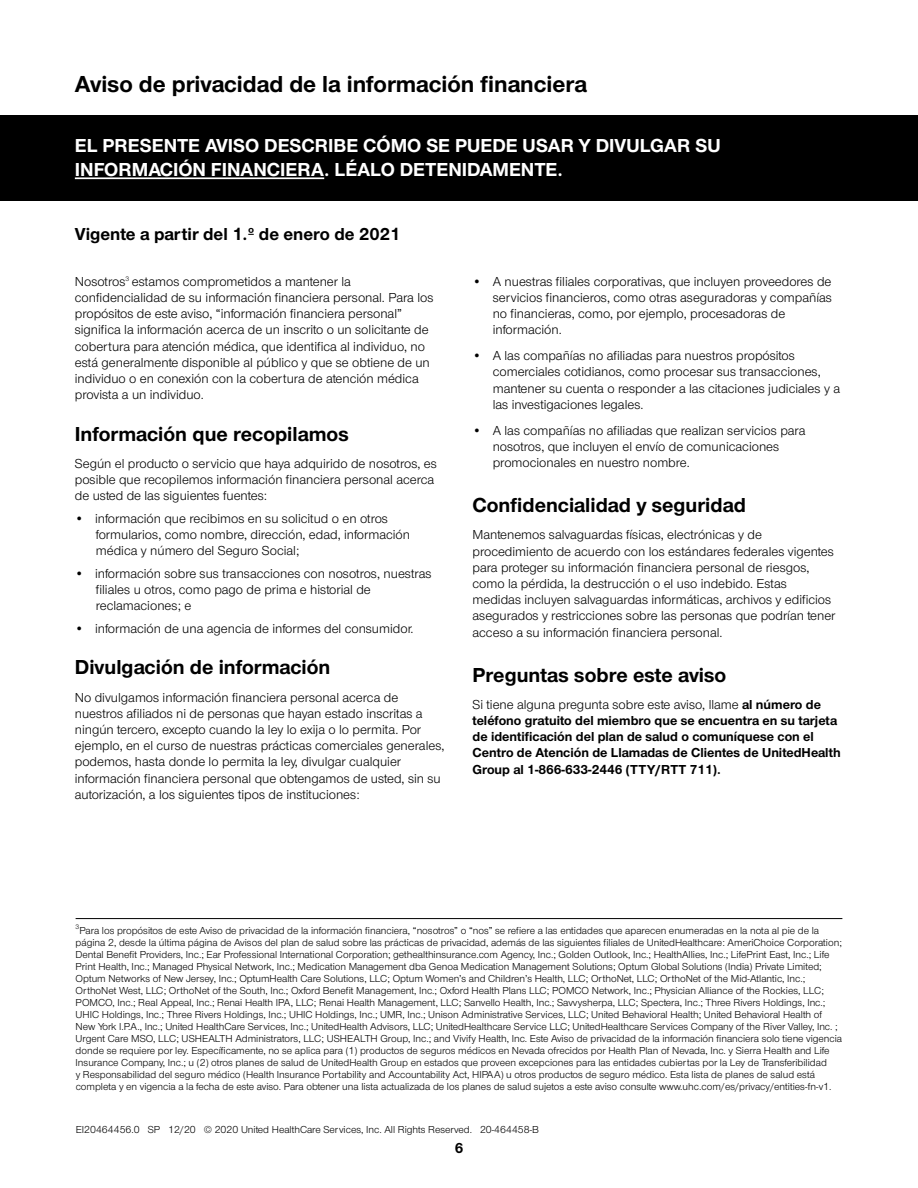
<style>
.page{position:relative;width:918px;height:1188px;background:#fff}
.page>*{position:absolute;margin:0;border:0;box-sizing:border-box;transform-origin:0 0}
.t1{font:700 24px "UHC Sans";color:#000}
.t2{font:700 21px "UHC Sans";color:#000}
.t3{font:700 19.5px/24px "UHC Sans";color:#fff}
.t4{font:700 18px "UHC Sans";color:#000}
.t5{font:700 15px "UHC Sans";color:#000}
.t6{font:13.5px/16.2px "UHC Sans";color:#000}
.t7{font:700 13.5px/16.2px "UHC Sans";color:#000}
.t8{font:10.5px/12px "UHC Sans";color:#000}
.t9{font:6.75px "UHC Sans";color:#000}
.s1{font-weight:400}
</style>
<div class="page">
<div style="left:0;top:115px;width:918px;height:85px;background:#000"></div>
<hr style="left:76px;top:918px;width:766px;height:1px;background:#000">
<hr style="left:75px;top:177px;width:249px;height:2px;background:#fff">
<h2 class="t1" style="left:75px;top:67px;width:514px">Aviso de privacidad de la información financiera</h2>
<p class="t3" style="left:75px;top:133px;width:647px">EL PRESENTE AVISO DESCRIBE CÓMO SE PUEDE USAR Y DIVULGAR SU<br>INFORMACIÓN FINANCIERA. LÉALO DETENIDAMENTE.</p>
<h3 class="t4" style="left:75px;top:221px;width:327px">Vigente a partir del 1.º de enero de 2021</h3>
<p class="t6" style="left:75px;top:273px;width:360px">Nosotros estamos comprometidos a mantener la confidencialidad de su información financiera personal. Para los propósitos de este aviso, “información financiera personal” significa la información acerca de un inscrito o un solicitante de cobertura para atención médica, que identifica al individuo, no está generalmente disponible al público y que se obtiene de un individuo o en conexión con la cobertura de atención médica provista a un individuo.</p>
<p class="t9" style="left:125px;top:275px;width:5px">3</p>
<h3 class="t2" style="left:75px;top:420px;width:275px">Información que recopilamos</h3>
<p class="t6" style="left:75px;top:455px;width:364px">Según el producto o servicio que haya adquirido de nosotros, es posible que recopilemos información financiera personal acerca de usted de las siguientes fuentes:</p>
<p class="t6" style="left:96px;top:510px;width:316px;text-indent:-21px">• información que recibimos en su solicitud o en otros formularios, como nombre, dirección, edad, información médica y número del Seguro Social;</p>
<p class="t6" style="left:96px;top:565px;width:337px;text-indent:-21px">• información sobre sus transacciones con nosotros, nuestras filiales u otros, como pago de prima e historial de reclamaciones; e</p>
<p class="t6" style="left:75px;top:620px;width:340px">• información de una agencia de informes del consumidor.</p>
<h3 class="t2" style="left:75px;top:653px;width:257px">Divulgación de información</h3>
<p class="t6" style="left:75px;top:689px;width:371px">No divulgamos información financiera personal acerca de nuestros afiliados ni de personas que hayan estado inscritas a ningún tercero, excepto cuando la ley lo exija o lo permita. Por ejemplo, en el curso de nuestras prácticas comerciales generales, podemos, hasta donde lo permita la ley, divulgar cualquier información financiera personal que obtengamos de usted, sin su autorización, a los siguientes tipos de instituciones:</p>
<p class="t6" style="left:493px;top:273px;width:341px;text-indent:-20px">• A nuestras filiales corporativas, que incluyen proveedores de servicios financieros, como otras aseguradoras y compañías no financieras, como, por ejemplo, procesadoras de información.</p>
<p class="t6" style="left:493px;top:347px;width:349px;text-indent:-20px">• A las compañías no afiliadas para nuestros propósitos comerciales cotidianos, como procesar sus transacciones, mantener su cuenta o responder a las citaciones judiciales y a las investigaciones legales.</p>
<p class="t6" style="left:493px;top:422px;width:314px;text-indent:-20px">• A las compañías no afiliadas que realizan servicios para nosotros, que incluyen el envío de comunicaciones promocionales en nuestro nombre.</p>
<h3 class="t2" style="left:472px;top:491px;width:275px">Confidencialidad y seguridad</h3>
<p class="t6" style="left:472px;top:526px;width:364px">Mantenemos salvaguardas físicas, electrónicas y de procedimiento de acuerdo con los estándares federales vigentes para proteger su información financiera personal de riesgos, como la pérdida, la destrucción o el uso indebido. Estas medidas incluyen salvaguardas informáticas, archivos y edificios asegurados y restricciones sobre las personas que podrían tener acceso a su información financiera personal.</p>
<h3 class="t2" style="left:472px;top:661px;width:255px">Preguntas sobre este aviso</h3>
<p class="t7" style="left:472px;top:696px;width:370px"><span class="s1">Si tiene alguna pregunta sobre este aviso, llame</span> al número de teléfono gratuito del miembro que se encuentra en su tarjeta de identificación del plan de salud o comuníquese con el Centro de Atención de Llamadas de Clientes de UnitedHealth Group al 1-866-633-2446 (TTY/RTT 711).</p>
<p class="t8" style="left:76px;top:924px;width:768px"><sup>3</sup>Para los propósitos de este Aviso de privacidad de la información financiera, “nosotros” o “nos” se refiere a las entidades que aparecen enumeradas en la nota al pie de la página 2, desde la última página de Avisos del plan de salud sobre las prácticas de privacidad, además de las siguientes filiales de UnitedHealthcare: AmeriChoice Corporation; Dental Benefit Providers, Inc.; Ear Professional International Corporation; gethealthinsurance.com Agency, Inc.; Golden Outlook, Inc.; HealthAllies, Inc.; LifePrint East, Inc.; Life Print Health, Inc.; Managed Physical Network, Inc.; Medication Management dba Genoa Medication Management Solutions; Optum Global Solutions (India) Private Limited; Optum Networks of New Jersey, Inc.; OptumHealth Care Solutions, LLC; Optum Women’s and Children’s Health, LLC; OrthoNet, LLC; OrthoNet of the Mid-Atlantic, Inc.; OrthoNet West, LLC; OrthoNet of the South, Inc.; Oxford Benefit Management, Inc.; Oxford Health Plans LLC; POMCO Network, Inc.; Physician Alliance of the Rockies, LLC; POMCO, Inc.; Real Appeal, Inc.; Renai Health IPA, LLC; Renai Health Management, LLC; Sanvello Health, Inc.; Savvysherpa, LLC; Spectera, Inc.; Three Rivers Holdings, Inc.; UHIC Holdings, Inc.; Three Rivers Holdings, Inc.; UHIC Holdings, Inc.; UMR, Inc.; Unison Administrative Services, LLC; United Behavioral Health; United Behavioral Health of New York I.P.A., Inc.; United HealthCare Services, Inc.; UnitedHealth Advisors, LLC; UnitedHealthcare Service LLC; UnitedHealthcare Services Company of the River Valley, Inc. ; Urgent Care MSO, LLC; USHEALTH Administrators, LLC; USHEALTH Group, Inc.; and Vivify Health, Inc. Este Aviso de privacidad de la información financiera solo tiene vigencia donde se requiere por ley. Específicamente, no se aplica para (1) productos de seguros médicos en Nevada ofrecidos por Health Plan of Nevada, Inc. y Sierra Health and Life Insurance Company, Inc.; u (2) otros planes de salud de UnitedHealth Group en estados que proveen excepciones para las entidades cubiertas por la Ley de Transferibilidad<br>y Responsabilidad del seguro médico (Health Insurance Portability and Accountability Act, HIPAA) u otros productos de seguro médico. Esta lista de planes de salud está completa y en vigencia a la fecha de este aviso. Para obtener una lista actualizada de los planes de salud sujetos a este aviso consulte www.uhc.com/es/privacy/entities-fn-v1.</p>
<p class="t8" style="left:76px;top:1123px;width:465px">EI20464456.0 SP 12/20 © 2020 United HealthCare Services, Inc. All Rights Reserved. 20-464458-B</p>
<h3 class="t5" style="left:455px;top:1138px;width:10px">6</h3>
</div>
